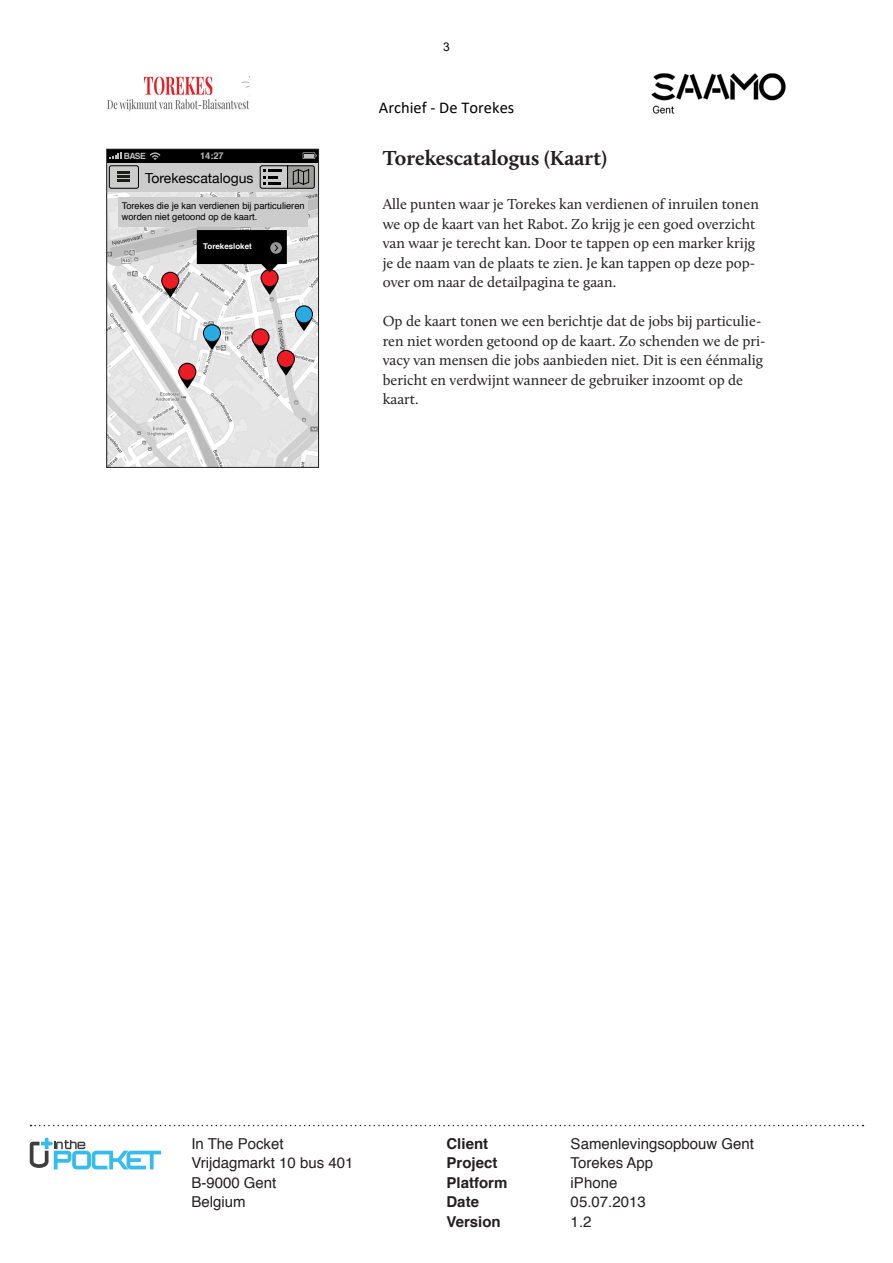
<style>
.page{position:relative;width:893px;height:1263px;background:#fff}
.page>*{position:absolute;margin:0;border:0;box-sizing:border-box;transform-origin:0 0}
.Heading3{font:700 21px "Calluna";color:#231f20}
.t1{font:16.5px "Calibri";color:#000}
.Body{font:15px/19.5px "Calluna";color:#231f20}
.t2{font:15px/19.5px "Helvetica";color:#231f20}
.t3{font:700 15px/19.5px "Helvetica";color:#231f20}
.t4{font:13.95px "Helvetica Neue";color:#000}
.t5{font:12px "Arial";color:#000}
.t6{font:9.3px/11.1px "Helvetica";color:#000}
.t7{font:700 9.3px "Helvetica";color:#bfbfbf}
.t8{font:700 8.55px "Helvetica";color:#bfbfbf}
.t9{font:700 7.95px "Helvetica";color:#fff}
</style>
<div class="page">
<img style="left:107px;top:76px;width:143px;height:36px">
<img style="left:651px;top:73px;width:135px;height:40px">
<svg style="left:31px;top:1125px;width:832px;height:1px"></svg>
<svg style="left:30px;top:1137px;width:131px;height:32px"></svg>
<img style="left:108px;top:192px;width:209px;height:274px">
<svg style="left:161px;top:272px;width:18px;height:25px"></svg>
<div style="left:162px;top:273px;width:16px;height:16px;background:#ed1c24;border-radius:50%"></div>
<svg style="left:203px;top:324px;width:18px;height:26px"></svg>
<div style="left:204px;top:325px;width:16px;height:16px;background:#29abe2;border-radius:50%"></div>
<svg style="left:260px;top:269px;width:19px;height:26px"></svg>
<div style="left:262px;top:270px;width:16px;height:16px;background:#ed1c24;border-radius:50%"></div>
<svg style="left:197px;top:230px;width:90px;height:42px;background:#2a2a2a"></svg>
<svg style="left:277px;top:350px;width:18px;height:26px"></svg>
<div style="left:278px;top:351px;width:16px;height:16px;background:#ed1c24;border-radius:50%"></div>
<svg style="left:251px;top:328px;width:19px;height:26px"></svg>
<div style="left:253px;top:329px;width:15px;height:16px;background:#ed1c24;border-radius:50%"></div>
<svg style="left:178px;top:363px;width:18px;height:25px"></svg>
<div style="left:179px;top:364px;width:16px;height:16px;background:#ed1c24;border-radius:50%"></div>
<svg style="left:295px;top:305px;width:18px;height:26px"></svg>
<div style="left:296px;top:306px;width:16px;height:16px;background:#29abe2;border-radius:50%"></div>
<div style="left:107px;top:162px;width:212px;height:30px;background:#ccc"></div>
<div style="left:109px;top:165px;width:30px;height:24px;border:1px solid #000;border-radius:2px"></div>
<svg style="left:118px;top:171px;width:12px;height:11px"></svg>
<svg style="left:260px;top:165px;width:55px;height:24px"></svg>
<div style="left:107px;top:149px;width:212px;height:13px;background:#000"></div>
<svg style="left:109px;top:152px;width:13px;height:7px"></svg>
<svg style="left:150px;top:152px;width:11px;height:8px"></svg>
<svg style="left:303px;top:152px;width:14px;height:7px"></svg>
<div style="left:118px;top:197px;width:189px;height:30px;background:#ccc"></div>
<div style="left:106px;top:149px;width:213px;height:319px;border:1px solid #231f20"></div>
<p class="t8" style="left:124px;top:149px;width:23px">BASE</p>
<p class="t7" style="left:200px;top:148px;width:25px">14:27</p>
<p class="t4" style="left:145px;top:166px;width:110px">Torekescatalogus</p>
<p class="t6" style="left:122px;top:200px;width:184px">Torekes die je kan verdienen bij particulieren worden niet getoond op de kaart.</p>
<p class="t9" style="left:203px;top:240px;width:50px">Torekesloket</p>
<p class="t5" style="left:443px;top:39px;width:8px">3</p>
<p class="t1" style="left:379px;top:100px;width:137px">Archief ‐ De Torekes</p>
<p class="Heading3" style="left:383px;top:144px;width:226px">Torekescatalogus (Kaart)</p>
<p class="Body" style="left:383px;top:194px;width:378px">Alle punten waar je Torekes kan verdienen of inruilen tonen we op de kaart van het Rabot. Zo krijg je een goed overzicht van waar je terecht kan. Door te tappen op een marker krijg je de naam van de plaats te zien. Je kan tappen op deze pop&shy;over om naar de detailpagina te gaan.</p>
<p class="Body" style="left:383px;top:311px;width:384px">Op de kaart tonen we een berichtje dat de jobs bij particulie&shy;ren niet worden getoond op de kaart. Zo schenden we de pri&shy;vacy van mensen die jobs aanbieden niet. Dit is een éénmalig bericht en verdwijnt wanneer de gebruiker inzoomt op de kaart.</p>
<p class="t2" style="left:191px;top:1134px;width:164px">In The Pocket<br>Vrijdagmarkt 10 bus 401<br>B-9000 Gent<br>Belgium</p>
<p class="t3" style="left:446px;top:1134px;width:62px">Client<br>Project<br>Platform<br>Date<br>Version</p>
<p class="t2" style="left:571px;top:1134px;width:185px">Samenlevingsopbouw Gent<br>Torekes App<br>iPhone<br>05.07.2013<br>1.2</p>
</div>
